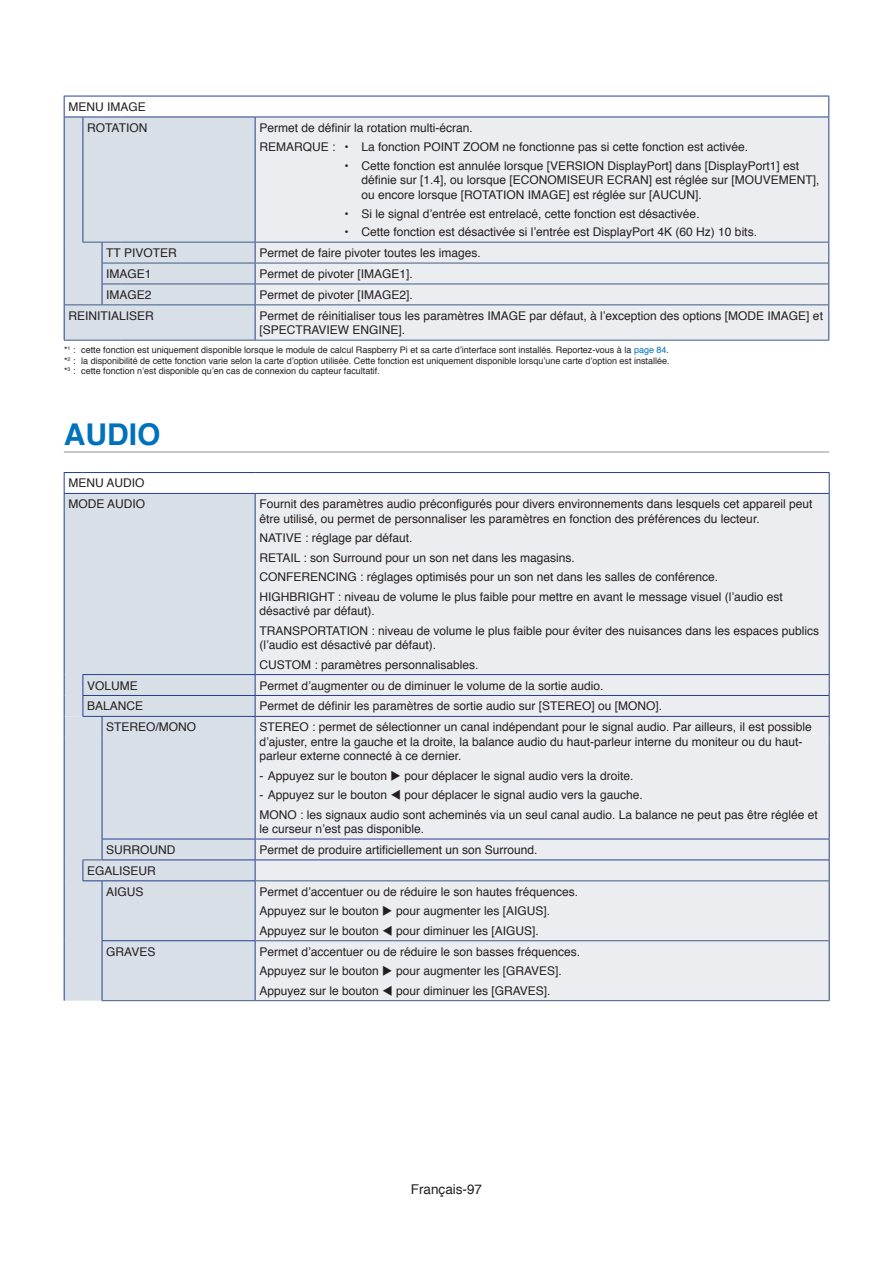
<style>
.page{position:relative;width:893px;height:1263px;background:#fff}
.page>*{position:absolute;margin:0;border:0;box-sizing:border-box;transform-origin:0 0}
.t1{font:700 30px "Helvetica";color:#0072bc}
.t2{font:13.5px "Helvetica";color:#231f20}
.t3{font:12px/19.5px "Helvetica";color:#231f20}
.t4{font:9px/10.8px "Helvetica";color:#231f20;text-align:justify}
.s1{color:#0072bc}
</style>
<div class="page">
<div style="left:256px;top:118px;width:572px;height:222px;background:#ecedf0"></div>
<svg style="left:828px;top:97px;width:1px;height:20px"></svg>
<hr style="left:255px;top:96px;width:520px;height:1px;background:#25408f">
<hr style="left:775px;top:96px;width:54px;height:1px;background:#25408f">
<hr style="left:255px;top:117px;width:520px;height:1px;background:#25408f">
<hr style="left:775px;top:117px;width:54px;height:1px;background:#25408f">
<hr style="left:828px;top:117px;width:1px;height:125px;background:#25408f">
<svg style="left:828px;top:242px;width:1px;height:63px"></svg>
<hr style="left:828px;top:305px;width:1px;height:35px;background:#25408f">
<hr style="left:255px;top:242px;width:520px;height:1px;background:#3d5d87">
<hr style="left:775px;top:242px;width:53px;height:1px;background:#3d5d87">
<hr style="left:255px;top:263px;width:520px;height:1px;background:#3d5d87">
<hr style="left:775px;top:263px;width:53px;height:1px;background:#3d5d87">
<hr style="left:255px;top:284px;width:520px;height:1px;background:#3d5d87">
<hr style="left:775px;top:284px;width:53px;height:1px;background:#3d5d87">
<hr style="left:255px;top:304px;width:520px;height:1px;background:#3d5d87">
<hr style="left:775px;top:304px;width:53px;height:1px;background:#3d5d87">
<hr style="left:255px;top:340px;width:520px;height:1px;background:#3d5d87">
<hr style="left:775px;top:340px;width:54px;height:1px;background:#3d5d87">
<svg style="left:64px;top:96px;width:192px;height:245px;background:#d5dce5"></svg>
<hr style="left:121px;top:304px;width:134px;height:1px;background:#3d5d87">
<hr style="left:64px;top:451px;width:765px;height:2px;background:#b2b4b6">
<div style="left:256px;top:494px;width:573px;height:506px;background:#ecedf0"></div>
<div style="left:65px;top:737px;width:190px;height:264px;background:#d8dfe7"></div>
<svg style="left:829px;top:473px;width:1px;height:20px"></svg>
<hr style="left:255px;top:472px;width:575px;height:1px;background:#25408f">
<hr style="left:255px;top:493px;width:575px;height:1px;background:#25408f">
<hr style="left:829px;top:494px;width:1px;height:180px;background:#25408f">
<hr style="left:255px;top:674px;width:575px;height:1px;background:#25408f">
<hr style="left:255px;top:695px;width:575px;height:1px;background:#25408f">
<hr style="left:255px;top:716px;width:575px;height:1px;background:#25408f">
<svg style="left:829px;top:675px;width:1px;height:62px"></svg>
<hr style="left:829px;top:737px;width:1px;height:102px;background:#25408f">
<hr style="left:255px;top:839px;width:575px;height:1px;background:#25408f">
<hr style="left:255px;top:859px;width:575px;height:1px;background:#25408f">
<svg style="left:829px;top:839px;width:1px;height:42px"></svg>
<hr style="left:829px;top:881px;width:1px;height:60px;background:#25408f">
<hr style="left:829px;top:941px;width:1px;height:59px;background:#25408f">
<svg style="left:64px;top:472px;width:192px;height:265px;background:#d0d8e3"></svg>
<hr style="left:64px;top:737px;width:1px;height:102px;background:#25408f">
<hr style="left:102px;top:737px;width:1px;height:102px;background:#25408f">
<hr style="left:255px;top:737px;width:1px;height:102px;background:#25408f">
<hr style="left:102px;top:839px;width:153px;height:1px;background:#25408f">
<svg style="left:64px;top:839px;width:1px;height:42px"></svg>
<hr style="left:102px;top:859px;width:153px;height:1px;background:#25408f">
<svg style="left:255px;top:839px;width:1px;height:41px"></svg>
<hr style="left:64px;top:881px;width:1px;height:60px;background:#25408f">
<hr style="left:102px;top:880px;width:153px;height:1px;background:#25408f">
<hr style="left:102px;top:881px;width:1px;height:59px;background:#25408f">
<hr style="left:64px;top:941px;width:1px;height:60px;background:#25408f">
<hr style="left:102px;top:940px;width:153px;height:1px;background:#25408f">
<hr style="left:102px;top:941px;width:1px;height:59px;background:#25408f">
<hr style="left:255px;top:940px;width:574px;height:1px;background:#3d5d87">
<hr style="left:255px;top:1000px;width:575px;height:1px;background:#3d5d87">
<hr style="left:255px;top:881px;width:1px;height:59px;background:#25408f">
<hr style="left:255px;top:941px;width:1px;height:59px;background:#25408f">
<hr style="left:255px;top:880px;width:574px;height:1px;background:#3d5d87">
<hr style="left:102px;top:1000px;width:153px;height:1px;background:#3d5d87">
<svg style="left:83px;top:839px;width:20px;height:42px"></svg>
<p class="t3" style="left:68px;top:97px;width:80px;line-height:20.9px;text-align:right">MENU IMAGE<br>ROTATION</p>
<p class="t3" style="left:259px;top:118px;width:215px">Permet de définir la rotation multi-écran.<br>REMARQUE:</p>
<p class="t3" style="left:344px;top:138px;width:405px">• La fonction POINT ZOOM ne fonctionne pas si cette fonction est activée.</p>
<p class="t3" style="left:361px;top:159px;width:460px;line-height:14.4px;text-indent:-17px">• Cette fonction est annulée lorsque [VERSION DisplayPort] dans [DisplayPort1] est définie sur [1.4], ou lorsque [ECONOMISEUR ECRAN] est réglée sur [MOUVEMENT], ou encore lorsque [ROTATION IMAGE] est réglée sur [AUCUN].</p>
<p class="t3" style="left:344px;top:204px;width:357px">• Si le signal d’entrée est entrelacé, cette fonction est désactivée.</p>
<p class="t3" style="left:344px;top:223px;width:414px">• Cette fonction est désactivée si l’entrée est DisplayPort 4K (60 Hz) 10 bits.</p>
<p class="t3" style="left:106px;top:243px;width:72px">TT PIVOTER</p>
<p class="t3" style="left:259px;top:243px;width:223px">Permet de faire pivoter toutes les images.</p>
<p class="t3" style="left:106px;top:264px;width:47px">IMAGE1</p>
<p class="t3" style="left:259px;top:264px;width:155px">Permet de pivoter [IMAGE1].</p>
<p class="t3" style="left:106px;top:285px;width:47px">IMAGE2</p>
<p class="t3" style="left:259px;top:285px;width:155px">Permet de pivoter [IMAGE2].</p>
<p class="t3" style="left:68px;top:306px;width:87px">REINITIALISER</p>
<p class="t3" style="left:259px;top:309px;width:565px;line-height:14.4px">Permet de réinitialiser tous les paramètres IMAGE par défaut, à l’exception des options [MODE IMAGE] et [SPECTRAVIEW ENGINE].</p>
<p class="t4" style="left:64px;top:345px;width:607px">*<sup>1</sup> : cette fonction est uniquement disponible lorsque le module de calcul Raspberry Pi et sa carte d’interface sont installés. Reportez-vous à la <span class="s1">page 84</span>. *<sup>2</sup> : la disponibilité de cette fonction varie selon la carte d’option utilisée. Cette fonction est uniquement disponible lorsqu’une carte d’option est installée. *<sup>3</sup> : cette fonction n’est disponible qu’en cas de connexion du capteur facultatif.</p>
<h1 class="t1" style="left:64px;top:410px;width:98px">AUDIO</h1>
<p class="t3" style="left:68px;top:473px;width:78px;line-height:20.9px">MENU AUDIO<br>MODE AUDIO</p>
<p class="t3" style="left:259px;top:497px;width:554px;line-height:14.4px">Fournit des paramètres audio préconfigurés pour divers environnements dans lesquels cet appareil peut être utilisé, ou permet de personnaliser les paramètres en fonction des préférences du lecteur.</p>
<p class="t3" style="left:259px;top:529px;width:525px">NATIVE : réglage par défaut.<br>RETAIL : son Surround pour un son net dans les magasins.<br>CONFERENCING : réglages optimisés pour un son net dans les salles de conférence.<br>HIGHBRIGHT : niveau de volume le plus faible pour mettre en avant le message visuel (l’audio est</p>
<p class="t3" style="left:259px;top:602px;width:561px">désactivé par défaut).<br>TRANSPORTATION : niveau de volume le plus faible pour éviter des nuisances dans les espaces publics</p>
<p class="t3" style="left:259px;top:635px;width:221px">(l’audio est désactivé par défaut).<br>CUSTOM : paramètres personnalisables.</p>
<p class="t3" style="left:87px;top:676px;width:52px">VOLUME</p>
<p class="t3" style="left:259px;top:676px;width:346px">Permet d’augmenter ou de diminuer le volume de la sortie audio.</p>
<p class="t3" style="left:87px;top:697px;width:58px">BALANCE</p>
<p class="t3" style="left:259px;top:697px;width:404px">Permet de définir les paramètres de sortie audio sur [STEREO] ou [MONO].</p>
<p class="t3" style="left:106px;top:718px;width:92px">STEREO/MONO</p>
<p class="t3" style="left:259px;top:720px;width:554px;line-height:14.4px">STEREO : permet de sélectionner un canal indépendant pour le signal audio. Par ailleurs, il est possible d’ajuster, entre la gauche et la droite, la balance audio du haut-parleur interne du moniteur ou du haut&shy;parleur externe connecté à ce dernier.</p>
<p class="t3" style="left:259px;top:766px;width:375px">- Appuyez sur le bouton ◆ pour déplacer le signal audio vers la droite.</p>
<p class="t3" style="left:259px;top:785px;width:560px">- Appuyez sur le bouton ▼ pour déplacer le signal audio vers la gauche.<br>MONO : les signaux audio sont acheminés via un seul canal audio. La balance ne peut pas être réglée et</p>
<p class="t3" style="left:259px;top:819px;width:166px">le curseur n’est pas disponible.</p>
<p class="t3" style="left:106px;top:840px;width:71px">SURROUND</p>
<p class="t3" style="left:259px;top:840px;width:280px">Permet de produire artificiellement un son Surround.</p>
<p class="t3" style="left:87px;top:861px;width:70px;line-height:20.9px;text-align:center">EGALISEUR<br>AIGUS</p>
<p class="t3" style="left:259px;top:882px;width:320px">Permet d’accentuer ou de réduire le son hautes fréquences.<br>Appuyez sur le bouton ◆ pour augmenter les [AIGUS].<br>Appuyez sur le bouton ▼ pour diminuer les [AIGUS].</p>
<p class="t3" style="left:106px;top:942px;width:51px">GRAVES</p>
<p class="t3" style="left:259px;top:942px;width:322px">Permet d’accentuer ou de réduire le son basses fréquences.<br>Appuyez sur le bouton ◆ pour augmenter les [GRAVES].<br>Appuyez sur le bouton ▼ pour diminuer les [GRAVES].</p>
<p class="t2" style="left:411px;top:1179px;width:73px">Français-97</p>
</div>
